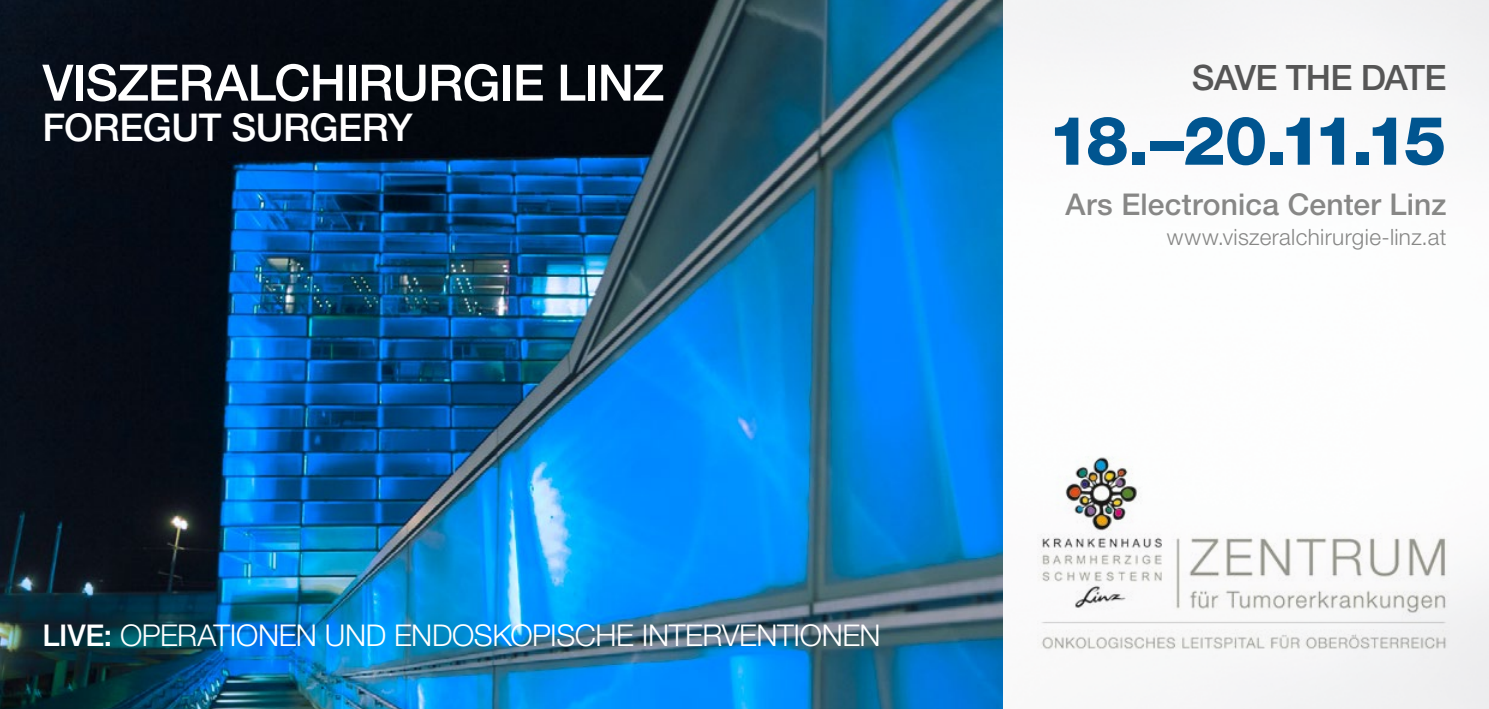
<style>
.page{position:relative;width:1489px;height:709px;background:#fff}
.page>*{position:absolute;margin:0;border:0;box-sizing:border-box;transform-origin:0 0}
.t1{font:800 67.5px "Helvetica Neue LT Pro";letter-spacing:-.065em;color:#005590}
.t2{font:500 50.25px "Helvetica Neue LT Pro";letter-spacing:-.02em;color:#fff}
.t3{font:500 38.25px "Helvetica Neue LT Pro";letter-spacing:-.01em;color:#fff}
.t4{font:500 35px "Helvetica Neue LT Pro";letter-spacing:-.025em;color:#565656}
.t5{font:300 30px "Helvetica Neue LT Pro";letter-spacing:-.015em;color:#fff}
.t6{font:500 30px "Helvetica Neue LT Pro";letter-spacing:.005em;color:#878786}
.t7{font:300 22.5px "Helvetica Neue LT Pro";letter-spacing:.015em;color:#878786}
.s1{font-weight:500}
</style>
<div class="page">
<img style="left:1002px;top:0;width:486px;height:709px">
<img style="left:0;top:0;width:1002px;height:709px">
<img style="left:1018px;top:437px;width:451px;height:232px">
<h2 class="t2" style="left:43px;top:53px;width:623px">VISZERALCHIRURGIE LINZ</h2>
<p class="t3" style="left:43px;top:104px;width:371px">FOREGUT SURGERY</p>
<p class="t5" style="left:43px;top:617px;width:839px"><span class="s1">LIVE:</span> OPERATIONEN UND ENDOSKOPISCHE INTERVENTIONEN</p>
<p class="t4" style="left:1191px;top:56px;width:256px">SAVE THE DATE</p>
<h1 class="t1" style="left:1047px;top:100px;width:400px">18.–20.11.15</h1>
<p class="t6" style="left:1065px;top:186px;width:382px">Ars Electronica Center Linz</p>
<p class="t7" style="left:1166px;top:223px;width:281px">www.viszeralchirurgie-linz.at</p>
</div>
